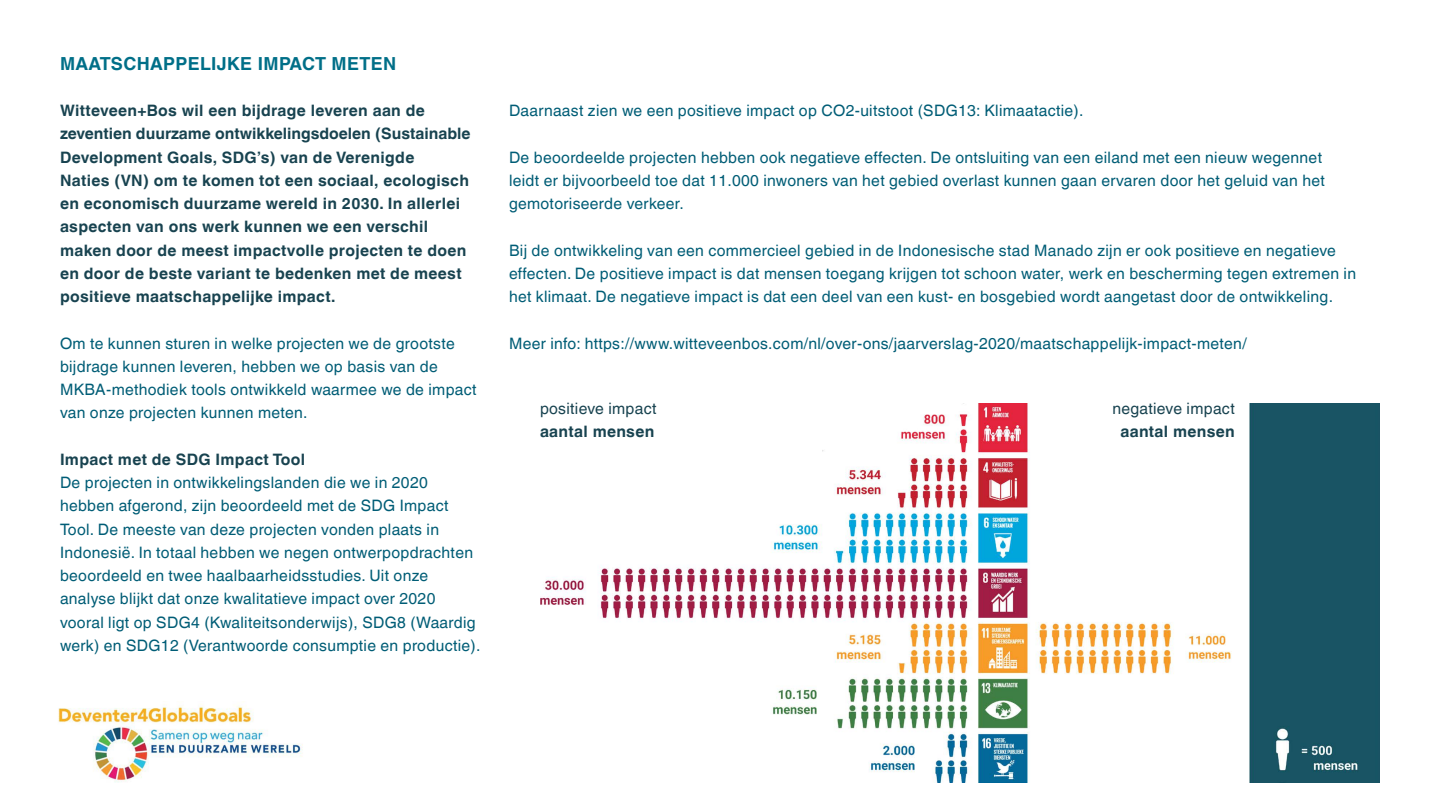
<style>
.page{position:relative;width:1440px;height:810px;background:#fff}
.page>*{position:absolute;margin:0;border:0;box-sizing:border-box;transform-origin:0 0}
.t1{font:700 18px "Helvetica World";letter-spacing:.02em;color:#006f88}
.t2{font:15.75px/23.2px "Helvetica World";letter-spacing:.02em;color:#005d76}
.t3{font:700 15.75px/23.2px "Helvetica World";letter-spacing:.02em;color:#184350}
.t4{font:15.75px "Helvetica World";letter-spacing:.02em;color:#184350}
</style>
<div class="page">
<img style="left:541px;top:404px;width:839px;height:379px">
<img style="left:58px;top:706px;width:245px;height:77px">
<div style="left:540px;top:380px;width:151px;height:63px;background:#fff"></div>
<div style="left:1084px;top:380px;width:151px;height:63px;background:#fff"></div>
<p class="t1" style="left:60px;top:53px;width:338px">MAATSCHAPPELIJKE IMPACT METEN</p>
<p class="t3" style="left:60px;top:99px;width:412px">Witteveen+Bos wil een bijdrage leveren aan de zeventien duurzame ontwikkelingsdoelen (Sustainable Development Goals, SDG’s) van de Verenigde<br>Naties (VN) om te komen tot een sociaal, ecologisch en economisch duurzame wereld in 2030. In allerlei aspecten van ons werk kunnen we een verschil maken door de meest impactvolle projecten te doen en door de beste variant te bedenken met de meest positieve maatschappelijke impact.</p>
<p class="t2" style="left:60px;top:332px;width:418px">Om te kunnen sturen in welke projecten we de grootste bijdrage kunnen leveren, hebben we op basis van de MKBA-methodiek tools ontwikkeld waarmee we de impact van onze projecten kunnen meten.</p>
<p class="t3" style="left:60px;top:448px;width:247px">Impact met de SDG Impact Tool</p>
<p class="t2" style="left:60px;top:471px;width:422px">De projecten in ontwikkelingslanden die we in 2020 hebben afgerond, zijn beoordeeld met de SDG Impact Tool. De meeste van deze projecten vonden plaats in Indonesië. In totaal hebben we negen ontwerpopdrachten beoordeeld en twee haalbaarheidsstudies. Uit onze analyse blijkt dat onze kwalitatieve impact over 2020 vooral ligt op SDG4 (Kwaliteitsonderwijs), SDG8 (Waardig werk) en SDG12 (Verantwoorde consumptie en productie).</p>
<p class="t2" style="left:509px;top:99px;width:576px">Daarnaast zien we een positieve impact op CO2-uitstoot (SDG13: Klimaatactie).</p>
<p class="t2" style="left:509px;top:146px;width:817px">De beoordeelde projecten hebben ook negatieve effecten. De ontsluiting van een eiland met een nieuw wegennet leidt er bijvoorbeeld toe dat 11.000 inwoners van het gebied overlast kunnen gaan ervaren door het geluid van het gemotoriseerde verkeer.</p>
<p class="t2" style="left:509px;top:239px;width:849px">Bij de ontwikkeling van een commercieel gebied in de Indonesische stad Manado zijn er ook positieve en negatieve effecten. De positieve impact is dat mensen toegang krijgen tot schoon water, werk en bescherming tegen extremen in het klimaat. De negatieve impact is dat een deel van een kust- en bosgebied wordt aangetast door de ontwikkeling.</p>
<p class="t2" style="left:509px;top:332px;width:739px">Meer info: https://www.witteveenbos.com/nl/over-ons/jaarverslag-2020/maatschappelijk-impact-meten/</p>
<p class="t4" style="left:540px;top:399px;width:118px">positieve impact</p>
<p class="t3" style="left:540px;top:420px;width:116px">aantal mensen</p>
<p class="t4" style="left:1112px;top:399px;width:124px">negatieve impact</p>
<p class="t3" style="left:1120px;top:420px;width:116px">aantal mensen</p>
</div>
